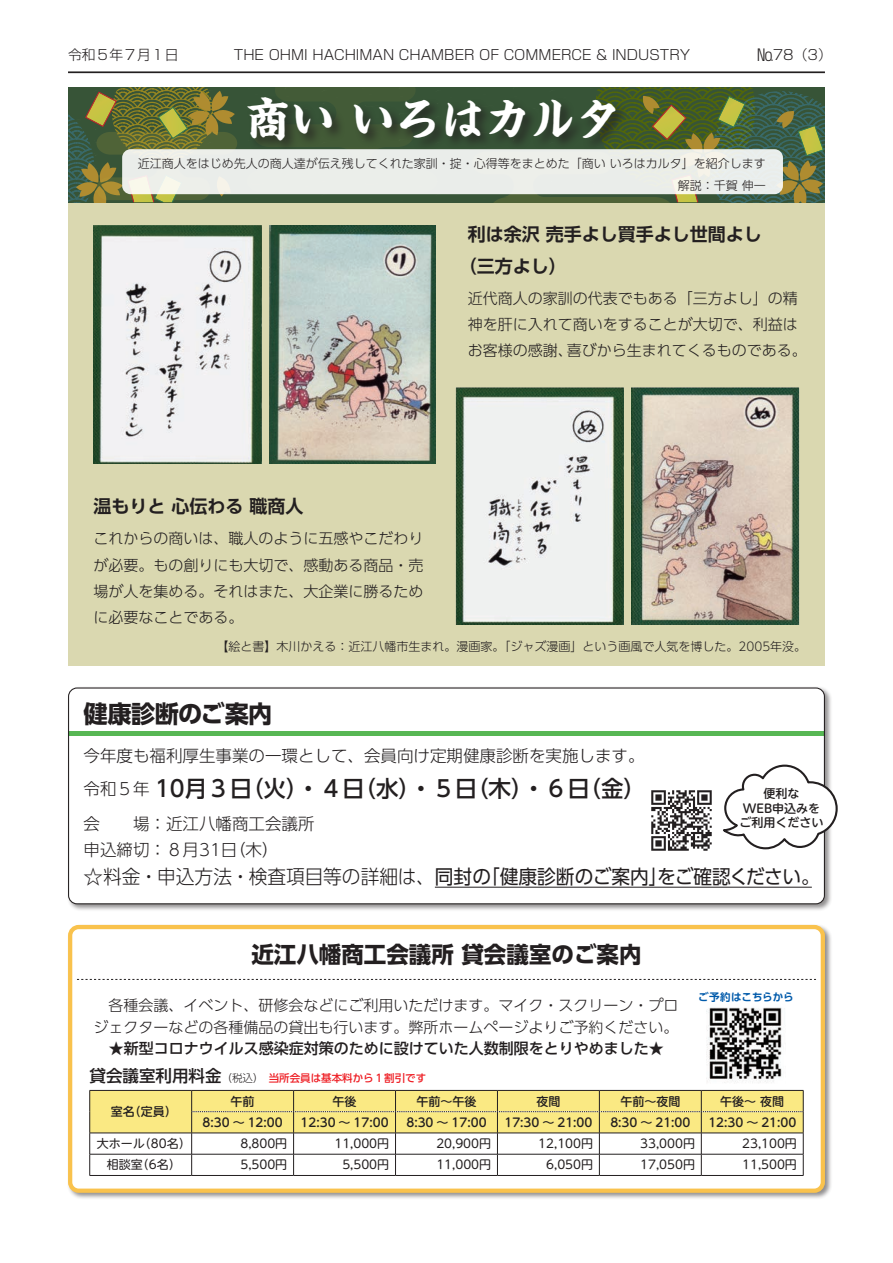
<style>
.page{position:relative;width:893px;height:1263px;background:#fff}
.page>*{position:absolute;margin:0;border:0;box-sizing:border-box;transform-origin:0 0}
.t1{font:700 45px "Kaisho MCBK1 Pro De";color:#fff}
.t2{font:700 24.15px "UD Shin Go Pr 6";letter-spacing:-.025em;color:#231f20}
.t3{font:500 22.5px "UD Shin Go Pr 6";color:#231f20}
.t4{font:700 22.5px "UD Shin Go Pr 6";color:#231f20}
.t5{font:19.5px "UD Shin Go Pr 6";color:#231f20;scale:.96 1}
.t6{font:700 18px/31.5px "UD Shin Go Pr 6 De";color:#231f20}
.t7{font:300 16.5px/25.5px "UD Shin Go Pr 6";color:#231f20}
.t8{font:300 15px/26.2px "UD Shin Go Pr 6";color:#231f20}
.t9{font:500 15px "UD Shin Go Pr 6";color:#231f20}
.t10{font:300 13.8px "Shin Go Pr 6";color:#231f20}
.t11{font:300 12px/21.8px "UD Shin Go Pr 6";color:#231f20;text-align:right}
.t12{font:500 12px/14.9px "UD Shin M Go Pr 6";color:#231f20;text-align:center}
.t13{font:12px "UD Shin M Go Pr 6";color:#231f20}
.t14{font:500 10.5px "UD Shin Go Pr 6";color:#ee1d23}
.t15{font:700 10.5px "UD Shin Go Pr 6 De";color:#015aaa}
.s1{font-size:15.9px}
.s2{font-weight:300;font-size:16.5px}
.s3{font-weight:300}
.s4{font-size:16.5px;color:#231f20}
.s5{font-weight:300;color:#231f20}
</style>
<div class="page">
<div style="left:68px;top:202px;width:757px;height:463px;background:#dad8b0"></div>
<svg style="left:237px;top:87px;width:235px;height:115px;background:#395639"></svg>
<svg style="left:247px;top:87px;width:190px;height:8px;background:#3f5937"></svg>
<svg style="left:68px;top:87px;width:169px;height:115px;background:#656f36"></svg>
<svg style="left:472px;top:87px;width:353px;height:115px;background:#536838"></svg>
<div style="left:66px;top:686px;width:766px;height:226px;background:#231f20;opacity:.5"></div>
<div style="left:69px;top:688px;width:755px;height:216px;background:#fff;border-radius:9px"></div>
<div style="left:69px;top:731px;width:755px;height:5px;background:#57b754"></div>
<div style="left:68px;top:687px;width:757px;height:217px;border:1px solid #231f20;border-radius:9px"></div>
<div style="left:67px;top:923px;width:765px;height:277px;background:#231f20;opacity:.5"></div>
<div style="left:70px;top:927px;width:753px;height:264px;background:#fff;border-radius:9px"></div>
<div style="left:68px;top:925px;width:757px;height:268px;border:4px solid #f9c24d;border-radius:9px"></div>
<img style="left:94px;top:226px;width:167px;height:238px">
<img style="left:270px;top:226px;width:165px;height:238px">
<img style="left:455px;top:387px;width:168px;height:237px">
<img style="left:631px;top:387px;width:168px;height:237px">
<img style="left:707px;top:1007px;width:75px;height:76px">
<div style="left:246px;top:95px;width:383px;height:59px;background:#231f20;opacity:.75"></div>
<div style="left:122px;top:149px;width:661px;height:45px;background:#eaeeea;border-radius:9px"></div>
<hr style="left:435px;top:887px;width:377px;height:1px;background:#231f20">
<svg style="left:77px;top:979px;width:739px;height:1px"></svg>
<hr style="left:90px;top:1175px;width:102px;height:1px;background:#231f20">
<hr style="left:192px;top:1175px;width:102px;height:1px;background:#231f20">
<hr style="left:294px;top:1175px;width:101px;height:1px;background:#231f20">
<hr style="left:395px;top:1175px;width:102px;height:1px;background:#231f20">
<hr style="left:497px;top:1175px;width:102px;height:1px;background:#231f20">
<hr style="left:599px;top:1175px;width:102px;height:1px;background:#231f20">
<hr style="left:701px;top:1175px;width:102px;height:1px;background:#231f20">
<svg style="left:89px;top:1090px;width:715px;height:85px"></svg>
<img style="left:651px;top:790px;width:61px;height:61px">
<svg style="left:723px;top:763px;width:115px;height:87px"></svg>
<hr style="left:68px;top:71px;width:757px;height:2px;background:#231f20">
<p class="t10" style="left:68px;top:43px;width:624px">令和５年7月1日　　　　THE OHMI HACHIMAN CHAMBER OF COMMERCE &amp; INDUSTRY</p>
<p class="t10" style="left:757px;top:43px;width:77px"><span class="s1">№</span>78（3）</p>
<h1 class="t1" style="left:245px;top:80px;width:376px">商い いろはカルタ</h1>
<p class="t11" style="left:138px;top:152px;width:629px">近江商人をはじめ先人の商人達が伝え残してくれた家訓・掟・心得等をまとめた「商いいろはカルタ」を紹介します解説：千賀伸一</p>
<p class="t6" style="left:459px;top:218px;width:304px;text-indent:9px">利は余沢 売手よし買手よし世間よし（三方よし）</p>
<p class="t8" style="left:468px;top:285px;width:341px">近代商人の家訓の代表でもある「三方よし」の精神を肝に入れて商いをすることが大切で、利益はお客様の感謝、喜びから生まれてくるものである。</p>
<p class="t6" style="left:94px;top:490px;width:211px">温もりと 心伝わる 職商人</p>
<p class="t8" style="left:94px;top:525px;width:331px;text-align:justify">これからの商いは、職人のように五感やこだわりが必要。もの創りにも大切で、感動ある商品・売場が人を集める。それはまた、大企業に勝るために必要なことである。</p>
<p class="t11" style="left:217px;top:635px;width:591px">【絵と書】木川かえる：近江八幡市生まれ。漫画家。「ジャズ漫画」という画風で人気を博した。2005年没。</p>
<h2 class="t2" style="left:83px;top:694px;width:190px">健康診断のご案内</h2>
<p class="t7" style="left:84px;top:743px;width:562px">今年度も福利厚生事業の一環として、会員向け定期健康診断を実施します。</p>
<h3 class="t3" style="left:84px;top:770px;width:564px"><span class="s2">令和５年</span> 10月３日（火）・４日（水）・５日（木）・６日（金）</h3>
<p class="t7" style="left:84px;top:811px;width:232px">会　　場：近江八幡商工会議所申込締切：８月31日（木）</p>
<h3 class="t5" style="left:84px;top:861px;width:768px"><span class="s3">☆料金・申込方法・検査項目等の詳細は、</span>同封の「健康診断のご案内」をご確認ください。</h3>
<p class="t12" style="left:739px;top:785px;width:85px">便利な<br>WEB申込みをご利用ください</p>
<h3 class="t4" style="left:251px;top:936px;width:391px">近江八幡商工会議所 貸会議室のご案内</h3>
<p class="t8" style="left:94px;top:994px;width:586px;line-height:21.3px">　各種会議、イベント、研修会などにご利用いただけます。マイク・スクリーン・プロジェクターなどの各種備品の貸出も行います。弊所ホームページよりご予約ください。</p>
<p class="t9" style="left:109px;top:1036px;width:556px">★新型コロナウイルス感染症対策のために設けていた人数制限をとりやめました★</p>
<p class="t14" style="left:90px;top:1069px;width:338px"><span class="s4">貸会議室利用料金</span><span class="s5">（税込）　</span>当所会員は基本料から１割引です</p>
<p class="t12" style="left:111px;top:1103px;width:67px">室名（定員）</p>
<p class="t15" style="left:698px;top:988px;width:97px">ご予約はこちらから</p>
<p class="t12" style="left:231px;top:1093px;width:25px">午前</p>
<p class="t12" style="left:333px;top:1093px;width:25px">午後</p>
<p class="t12" style="left:416px;top:1093px;width:61px">午前～午後</p>
<p class="t12" style="left:536px;top:1093px;width:25px">夜間</p>
<p class="t12" style="left:620px;top:1093px;width:61px">午前～夜間</p>
<p class="t12" style="left:720px;top:1093px;width:65px">午後～ 夜間</p>
<p class="t12" style="left:203px;top:1114px;width:82px">8:30 ～ 12:00</p>
<p class="t12" style="left:301px;top:1114px;width:90px">12:30 ～ 17:00</p>
<p class="t12" style="left:406px;top:1114px;width:82px">8:30 ～ 17:00</p>
<p class="t12" style="left:504px;top:1114px;width:90px">17:30 ～ 21:00</p>
<p class="t12" style="left:610px;top:1114px;width:82px">8:30 ～ 21:00</p>
<p class="t12" style="left:708px;top:1114px;width:90px">12:30 ～ 21:00</p>
<p class="t13" style="left:97px;top:1133px;width:95px">大ホール（80名）</p>
<p class="t13" style="left:240px;top:1133px;width:48px">8,800円</p>
<p class="t13" style="left:334px;top:1133px;width:56px">11,000円</p>
<p class="t13" style="left:436px;top:1133px;width:56px">20,900円</p>
<p class="t13" style="left:538px;top:1133px;width:56px">12,100円</p>
<p class="t13" style="left:640px;top:1133px;width:56px">33,000円</p>
<p class="t13" style="left:742px;top:1133px;width:56px">23,100円</p>
<p class="t13" style="left:107px;top:1155px;width:75px">相談室（6名）</p>
<p class="t13" style="left:240px;top:1155px;width:48px">5,500円</p>
<p class="t13" style="left:342px;top:1155px;width:48px">5,500円</p>
<p class="t13" style="left:436px;top:1155px;width:56px">11,000円</p>
<p class="t13" style="left:546px;top:1155px;width:48px">6,050円</p>
<p class="t13" style="left:640px;top:1155px;width:56px">17,050円</p>
<p class="t13" style="left:742px;top:1155px;width:56px">11,500円</p>
</div>
